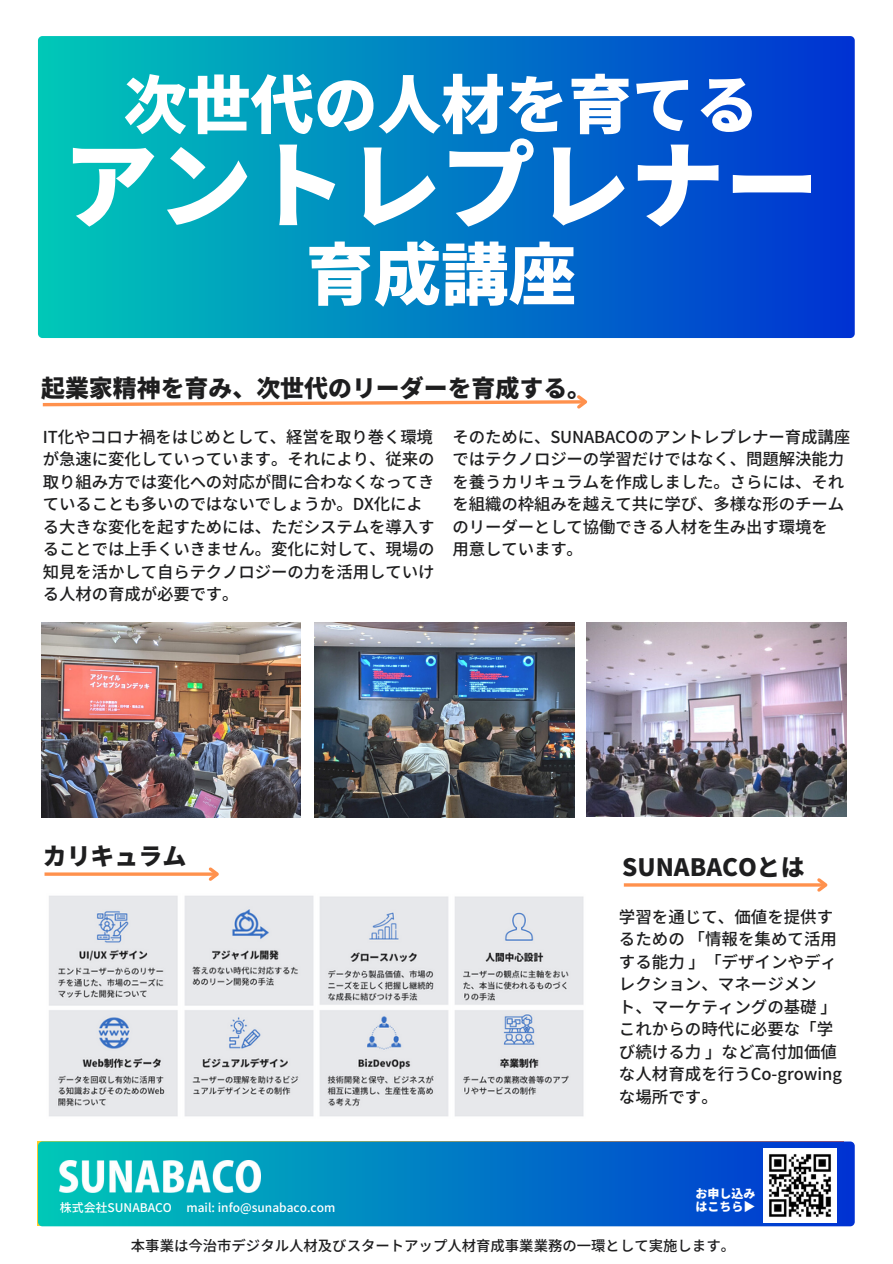
<style>
.page{position:relative;width:893px;height:1264px;background:#fff}
.page>*{position:absolute;margin:0;border:0;box-sizing:border-box;transform-origin:0 0}
.t1{font:900 94.5px "Noto Sans JP";color:#fff}
.t2{font:900 67.5px "Noto Sans JP";color:#fff}
.t3{font:900 63.6px "Noto Sans JP";color:#fff}
.t4{font:900 23.85px "Noto Sans JP";color:#1e1e1f}
.t5{font:500 16.5px/22.5px "Noto Sans JP";color:#1e1e1f}
.t6{font:500 16.35px/22.5px "Noto Sans JP";letter-spacing:-.005em;color:#1e1e1f}
.t7{font:500 14.4px "Noto Sans JP";color:#1e1e1f}
.t8{font:500 12px "Noto Sans JP";color:#fff}
.t9{font:900 12px "Noto Sans JP";color:#fff}
</style>
<div class="page">
<img style="left:314px;top:622px;width:260px;height:195px">
<img style="left:586px;top:622px;width:260px;height:194px">
<img style="left:41px;top:622px;width:260px;height:195px">
<svg style="left:42px;top:395px;width:546px;height:14px"></svg>
<hr style="left:44px;top:872px;width:173px;height:3px;background:#ff914d">
<svg style="left:206px;top:867px;width:13px;height:14px"></svg>
<img style="left:49px;top:896px;width:535px;height:221px">
<hr style="left:623px;top:883px;width:202px;height:3px;background:#ff914d">
<svg style="left:814px;top:878px;width:14px;height:14px"></svg>
<svg style="left:38px;top:1141px;width:816px;height:85px;background:#037ec3"></svg>
<img style="left:60px;top:1160px;width:200px;height:32px">
<img style="left:763px;top:1148px;width:73px;height:73px">
<div style="left:38px;top:36px;width:816px;height:302px;background:linear-gradient(to right,#00c8b7,#0031d3);border-radius:4px"></div>
<p class="t3" style="left:123px;top:54px;width:637px">次世代の人材を育てる</p>
<p class="t1" style="left:63px;top:111px;width:757px">アントレプレナー</p>
<p class="t2" style="left:306px;top:221px;width:271px">育成講座</p>
<p class="t4" style="left:41px;top:370px;width:551px">起業家精神を育み、次世代のリーダーを育成する。</p>
<p class="t6" style="left:43px;top:424px;width:393px">IT化やコロナ禍をはじめとして、経営を取り巻く環境が急速に変化していっています。それにより、従来の取り組み方では変化への対応が間に合わなくなってきていることも多いのではないでしょうか。DX化による大きな変化を起すためには、ただシステムを導入することでは上手くいきません。変化に対して、現場の知見を活かして自らテクノロジーの力を活用していける人材の育成が必要です。</p>
<p class="t6" style="left:452px;top:424px;width:399px">そのために、SUNABACOのアントレプレナー育成講座ではテクノロジーの学習だけではなく、問題解決能力を養うカリキュラムを作成しました。さらには、それを組織の枠組みを越えて共に学び、多様な形のチームのリーダーとして協働できる人材を生み出す環境を</p>
<p class="t6" style="left:452px;top:537px;width:132px">用意しています。</p>
<p class="t4" style="left:43px;top:837px;width:145px">カリキュラム</p>
<p class="t4" style="left:622px;top:848px;width:184px">SUNABACOとは</p>
<p class="t5" style="left:619px;top:904px;width:224px">学習を通じて、価値を提供するための「情報を集めて活用する能力」「デザインやディレクション、マネージメン<br>ト、マーケティングの基礎」これからの時代に必要な「学び続ける力」など高付加価値な人材育成を行うCo-growingな場所です。</p>
<p class="t9" style="left:695px;top:1184px;width:61px">お申し込み</p>
<p class="t8" style="left:60px;top:1197px;width:277px">株式会社SUNABACO mail: info@sunabaco.com</p>
<p class="t9" style="left:695px;top:1197px;width:54px">はこちら▶︎</p>
<p class="t7" style="left:131px;top:1234px;width:605px">本事業は今治市デジタル人材及びスタートアップ人材育成事業業務の一環として実施します。</p>
</div>
